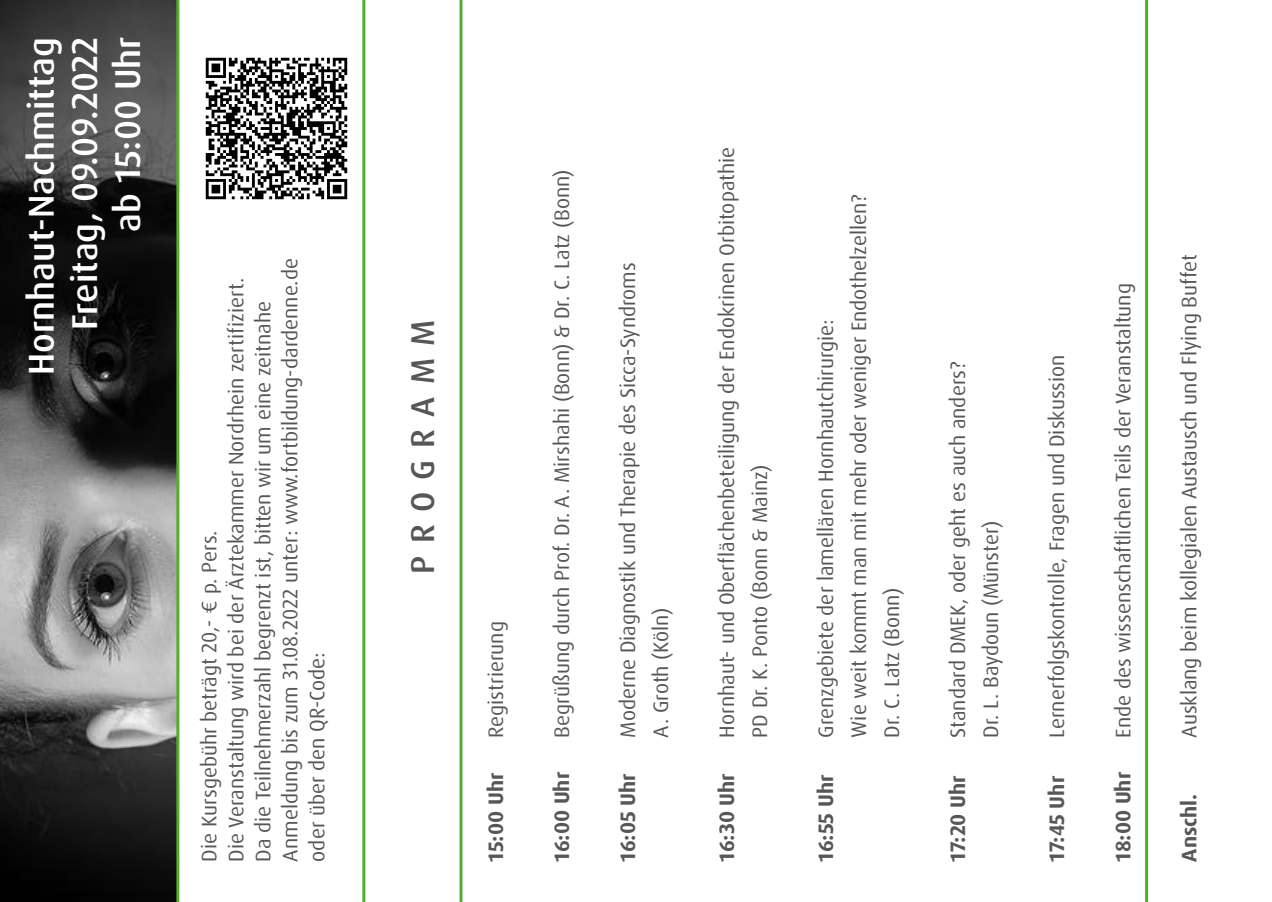
<style>
.page{position:relative;width:1272px;height:902px;background:#fff}
.page>*{position:absolute;margin:0;border:0;box-sizing:border-box;transform-origin:0 0}
.t1{font:500 36px/43.2px "Dax OT";color:#fff;text-align:right}
.t2{font:500 33px "Dax OT";letter-spacing:.37em;color:#575756}
.t3{font:21px/33px "Dax OT";color:#575756}
.t4{font:700 21px "Dax OT";color:#575756}
</style>
<div class="page">
<img style="left:0;top:0;width:176px;height:901px">
<hr style="left:459px;top:0;width:3px;height:901px;background:#52ae32">
<hr style="left:1145px;top:0;width:3px;height:901px;background:#52ae32">
<hr style="left:362px;top:0;width:3px;height:901px;background:#52ae32">
<hr style="left:176px;top:0;width:3px;height:901px;background:#52ae32">
<img style="left:205px;top:57px;width:143px;height:143px">
<h1 class="t1" style="left:20px;top:374px;width:340px;rotate:-90deg">Hornhaut-Nachmittag<br>Freitag, 09.09.2022 ab 15:00 Uhr</h1>
<p class="t3" style="left:196px;top:861px;width:604px;line-height:27px;rotate:-90deg">Die Kursgebühr beträgt 20,- € p. Pers.<br>Die Veranstaltung wird bei der Ärztekammer Nordrhein zertifiziert.<br>Da die Teilnehmerzahl begrenzt ist, bitten wir um eine zeitnahe Anmeldung bis zum 31.08.2022 unter: www.fortbildung-dardenne.de oder über den QR-Code:</p>
<h2 class="t2" style="left:401px;top:573px;width:255px;rotate:-90deg">PROGRAMM</h2>
<p class="t3" style="left:479px;top:737px;width:118px;rotate:-90deg">Registrierung</p>
<p class="t4" style="left:482px;top:861px;width:90px;rotate:-90deg">15:00 Uhr</p>
<p class="t3" style="left:545px;top:737px;width:569px;rotate:-90deg">Begrüßung durch Prof. Dr. A. Mirshahi (Bonn) &amp; Dr. C. Latz (Bonn)</p>
<p class="t4" style="left:548px;top:861px;width:91px;rotate:-90deg">16:00 Uhr</p>
<p class="t3" style="left:611px;top:737px;width:477px;rotate:-90deg">Moderne Diagnostik und Therapie des Sicca-Syndroms<br>A. Groth (Köln)</p>
<p class="t4" style="left:614px;top:861px;width:90px;rotate:-90deg">16:05 Uhr</p>
<p class="t3" style="left:710px;top:737px;width:592px;rotate:-90deg">Hornhaut- und Oberflächenbeteiligung der Endokrinen Orbitopathie<br>PD Dr. K. Ponto (Bonn &amp; Mainz)</p>
<p class="t4" style="left:713px;top:861px;width:90px;rotate:-90deg">16:30 Uhr</p>
<p class="t3" style="left:809px;top:737px;width:545px;rotate:-90deg">Grenzgebiete der lamellären Hornhautchirurgie:<br>Wie weit kommt man mit mehr oder weniger Endothelzellen?<br>Dr. C. Latz (Bonn)</p>
<p class="t4" style="left:812px;top:861px;width:89px;rotate:-90deg">16:55 Uhr</p>
<p class="t3" style="left:941px;top:737px;width:378px;rotate:-90deg">Standard DMEK, oder geht es auch anders?<br>Dr. L. Baydoun (Münster)</p>
<p class="t4" style="left:944px;top:861px;width:88px;rotate:-90deg">17:20 Uhr</p>
<p class="t3" style="left:1040px;top:737px;width:384px;rotate:-90deg">Lernerfolgskontrolle, Fragen und Diskussion</p>
<p class="t4" style="left:1043px;top:861px;width:87px;rotate:-90deg">17:45 Uhr</p>
<p class="t3" style="left:1106px;top:737px;width:456px;rotate:-90deg">Ende des wissenschaftlichen Teils der Veranstaltung</p>
<p class="t4" style="left:1109px;top:861px;width:91px;rotate:-90deg">18:00 Uhr</p>
<p class="t3" style="left:1172px;top:737px;width:485px;rotate:-90deg">Ausklang beim kollegialen Austausch und Flying Buffet</p>
<p class="t4" style="left:1175px;top:861px;width:69px;rotate:-90deg">Anschl.</p>
</div>
